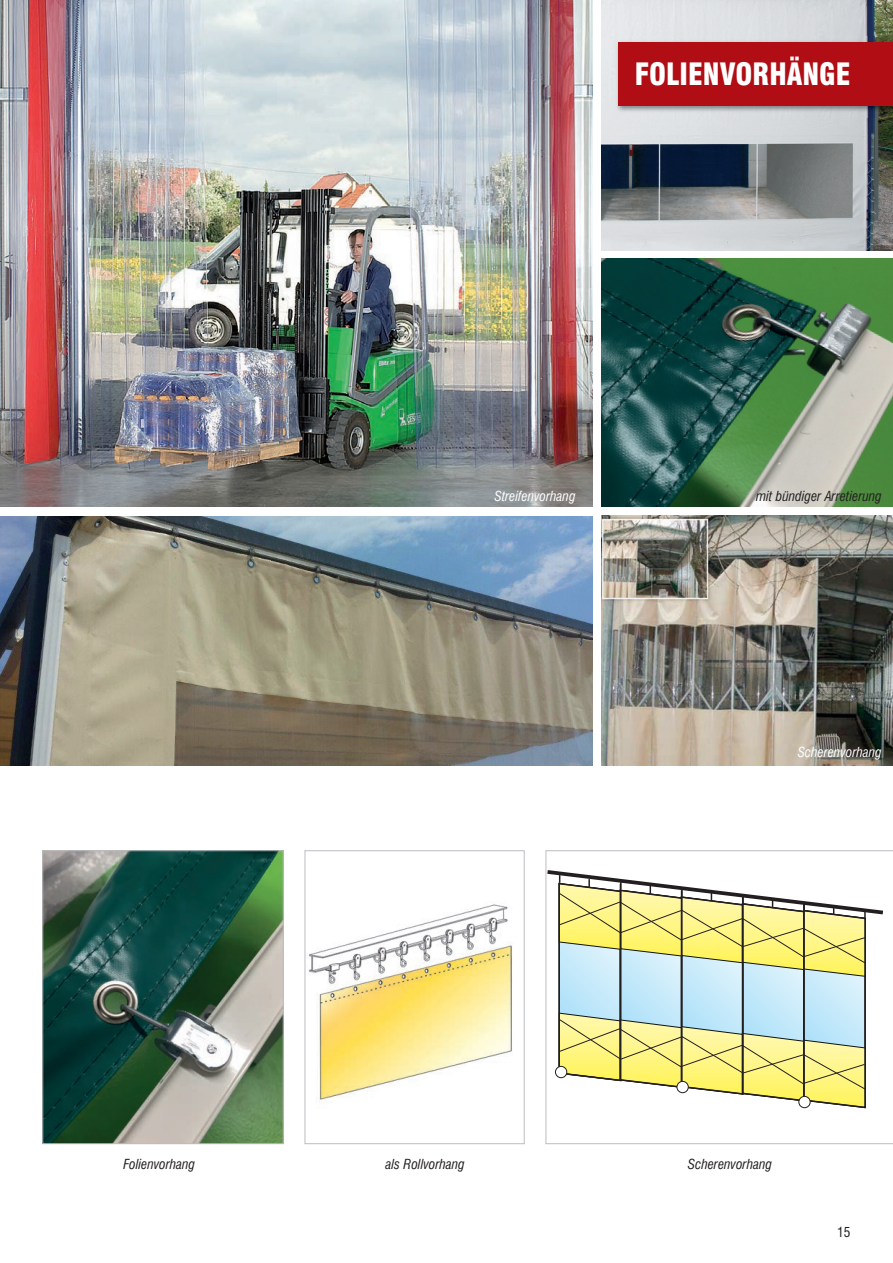
<style>
.page{position:relative;width:893px;height:1263px;background:#fff}
.page>*{position:absolute;margin:0;border:0;box-sizing:border-box;transform-origin:0 0}
.t1{font:900 condensed 30px "Swiss 721 BT";color:#fff;scale:.95 1}
.t2{font:italic condensed 13.5px "Swiss 721 BT";color:#231f20}
.t3{font:italic condensed 13.5px "Swiss 721 BT";color:#fff}
.t4{font:condensed 13.5px "Swiss 721 BT";color:#231f20}
</style>
<div class="page">
<img style="left:0;top:0;width:592px;height:507px">
<img style="left:0;top:516px;width:592px;height:249px">
<img style="left:601px;top:515px;width:292px;height:250px">
<img style="left:601px;top:259px;width:292px;height:248px">
<img style="left:601px;top:0;width:292px;height:250px">
<img style="left:45px;top:852px;width:236px;height:290px">
<div style="left:43px;top:850px;width:240px;height:294px;border:1px solid #bcbdc0"></div>
<img style="left:309px;top:904px;width:203px;height:199px">
<div style="left:305px;top:850px;width:219px;height:294px;border:1px solid #bcbdc0"></div>
<svg style="left:546px;top:850px;width:347px;height:294px"></svg>
<img style="left:613px;top:37px;width:280px;height:81px">
<div style="left:618px;top:43px;width:275px;height:63px;background:#b00d15"></div>
<p class="t2" style="left:124px;top:1156px;width:73px">Folienvorhang</p>
<h1 class="t1" style="left:635px;top:57px;width:229px">FOLIENVORHÄNGE</h1>
<p class="t3" style="left:494px;top:489px;width:83px">Streifenvorhang</p>
<p class="t2" style="left:756px;top:489px;width:127px">mit bündiger Arretierung</p>
<p class="t3" style="left:798px;top:744px;width:86px">Scherenvorhang</p>
<p class="t2" style="left:386px;top:1156px;width:81px">als Rollvorhang</p>
<p class="t2" style="left:688px;top:1156px;width:86px">Scherenvorhang</p>
<p class="t4" style="left:837px;top:1224px;width:15px">15</p>
</div>
